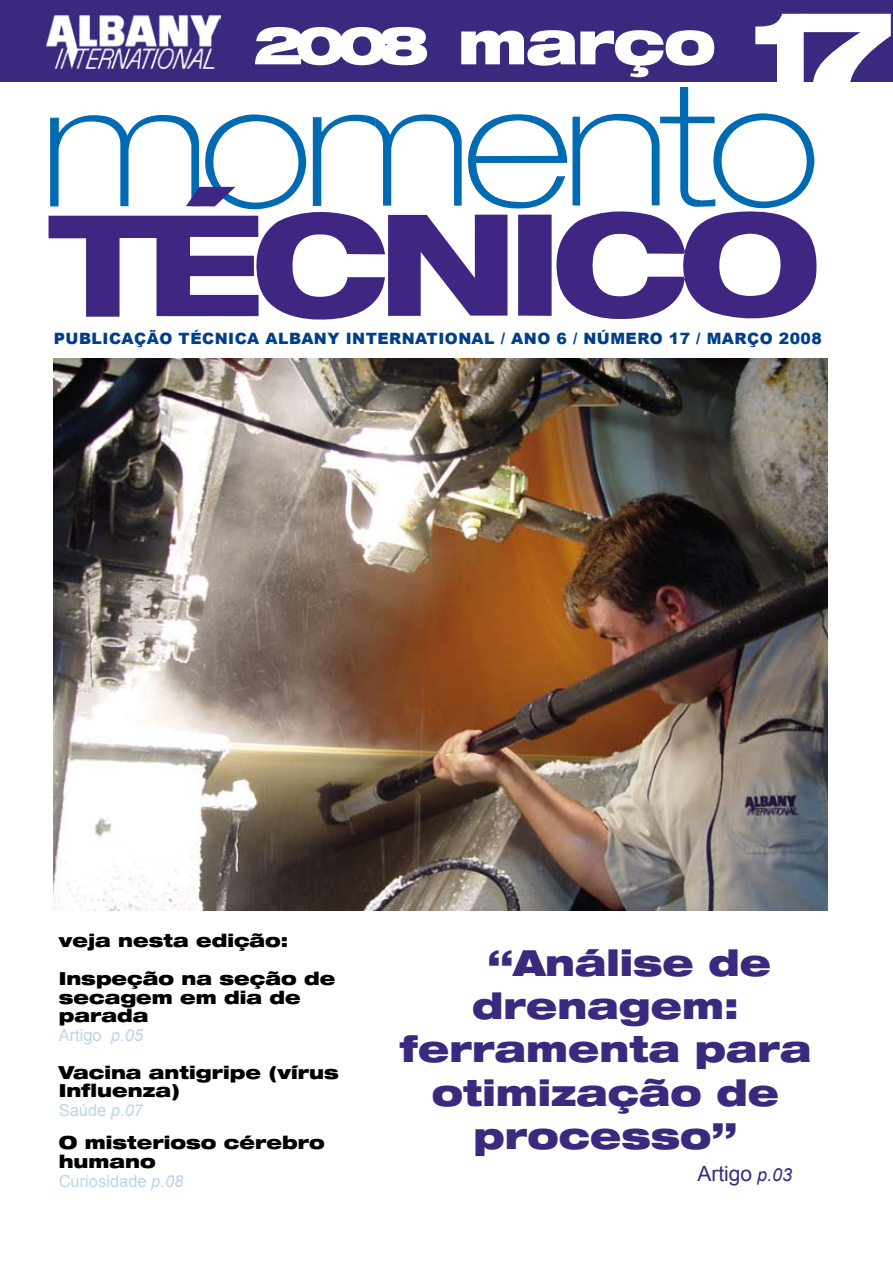
<style>
.page{position:relative;width:893px;height:1276px;background:#fff}
.page>*{position:absolute;margin:0;border:0;box-sizing:border-box;transform-origin:0 0}
.t1{font:900 expanded 60px "Helvetica Neue";letter-spacing:-.025em;color:#fff}
.t2{font:900 expanded 36px "Helvetica Neue";color:#3a297c}
.t3{font:21px "Arial";color:#3b297d}
.t4{font:900 expanded 18px/18.8px "Helvetica Neue";color:#000}
.t5{font:16.5px "Arial";color:#bcd5eb}
.t6{font:900 15.6px "Arial";letter-spacing:.03em;color:#023f8a}
.s1{font-size:52.5px}
.s2{font-size:102px}
.s3{font-style:italic}
.s4{font-style:italic;font-size:18px}
</style>
<div class="page">
<div style="left:0;top:0;width:893px;height:82px;background:#3a297e"></div>
<img style="left:46px;top:16px;width:174px;height:52px">
<svg style="left:50px;top:114px;width:326px;height:73px"></svg>
<svg style="left:376px;top:87px;width:438px;height:100px"></svg>
<svg style="left:49px;top:187px;width:767px;height:133px"></svg>
<img style="left:53px;top:358px;width:774px;height:552px">
<h1 class="t1" style="left:253px;top:4px;width:642px"><span class="s1">2008</span> março <span class="s2">17</span></h1>
<p class="t6" style="left:54px;top:327px;width:769px">PUBLICAÇÃO TÉCNICA ALBANY INTERNATIONAL / ANO 6 / NÚMERO 17 / MARÇO 2008</p>
<p class="t4" style="left:59px;top:921px;width:278px;line-height:37.5px">veja nesta edição:<br>Inspeção na seção de</p>
<p class="t4" style="left:59px;top:987px;width:244px">secagem em dia de parada</p>
<p class="t5" style="left:59px;top:1024px;width:86px">Artigo <span class="s3">p.05</span></p>
<p class="t4" style="left:59px;top:1062px;width:282px">Vacina antigripe (vírus<br>Influenza)</p>
<p class="t5" style="left:59px;top:1099px;width:86px">Saúde <span class="s3">p.07</span></p>
<p class="t4" style="left:59px;top:1132px;width:267px">O misterioso cérebro humano</p>
<p class="t5" style="left:59px;top:1170px;width:126px">Curiosidade <span class="s3">p.08</span></p>
<p class="t3" style="left:697px;top:1159px;width:96px">Artigo <span class="s4">p.03</span></p>
<h2 class="t2" style="left:487px;top:939px;width:285px">“Análise de</h2>
<h2 class="t2" style="left:472px;top:983px;width:268px">drenagem:</h2>
<h2 class="t2" style="left:399px;top:1026px;width:413px">ferramenta para</h2>
<h2 class="t2" style="left:432px;top:1069px;width:349px">otimização de</h2>
<h2 class="t2" style="left:473px;top:1112px;width:265px">processo”</h2>
</div>
